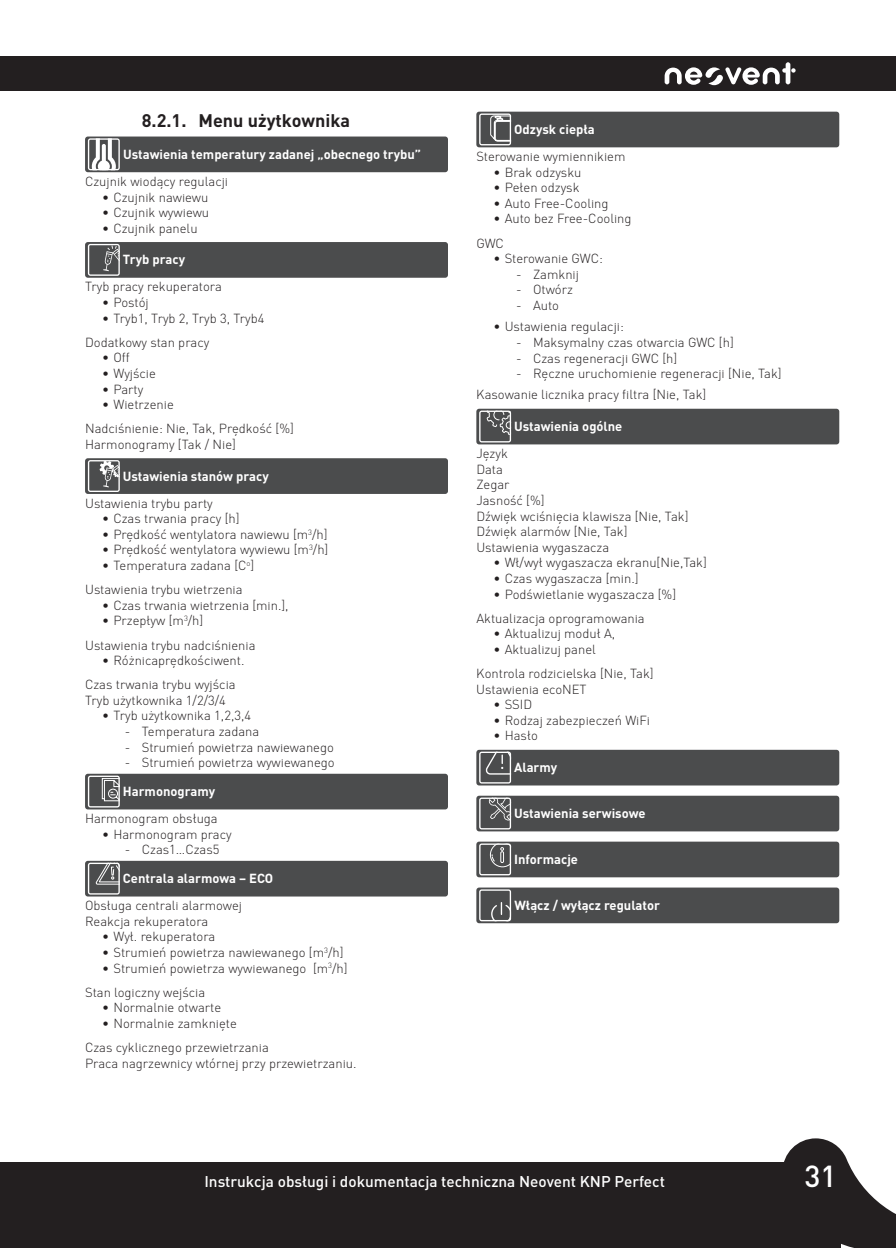
<style>
.page{position:relative;width:896px;height:1248px;background:#fff}
.page>*{position:absolute;margin:0;border:0;box-sizing:border-box;transform-origin:0 0}
.t1{font:500 30px "DIN Pro";color:#fff}
.t2{font:700 18px "DIN Pro";color:#231f20}
.t3{font:500 15.4px "DIN Pro";color:#fff}
.t4{font:300 13px/24.2px "DIN Pro";color:#231f20}
.t5{font:700 13px "DIN Pro";color:#fff}
</style>
<div class="page">
<div style="left:0;top:57px;width:28px;height:34px;background:#231f20"></div>
<div style="left:28px;top:57px;width:868px;height:34px;background:#231f20"></div>
<svg style="left:784px;top:1138px;width:112px;height:109px"></svg>
<svg style="left:664px;top:62px;width:131px;height:23px"></svg>
<div style="left:0;top:1162px;width:28px;height:85px;background:#231f20"></div>
<div style="left:28px;top:1162px;width:813px;height:85px;background:#231f20"></div>
<div style="left:85px;top:136px;width:363px;height:36px;background:#4b4c4d;border-radius:3px"></div>
<div style="left:85px;top:242px;width:363px;height:36px;background:#4b4c4d;border-radius:3px"></div>
<div style="left:85px;top:458px;width:363px;height:36px;background:#4b4c4d;border-radius:3px"></div>
<div style="left:85px;top:773px;width:363px;height:36px;background:#4b4c4d;border-radius:3px"></div>
<div style="left:85px;top:860px;width:363px;height:36px;background:#4b4c4d;border-radius:3px"></div>
<svg style="left:88px;top:138px;width:32px;height:32px"></svg>
<svg style="left:88px;top:244px;width:32px;height:32px"></svg>
<svg style="left:88px;top:460px;width:32px;height:32px"></svg>
<svg style="left:88px;top:775px;width:32px;height:32px"></svg>
<svg style="left:88px;top:862px;width:32px;height:32px"></svg>
<div style="left:476px;top:112px;width:363px;height:35px;background:#4b4c4d;border-radius:3px"></div>
<div style="left:476px;top:408px;width:363px;height:36px;background:#4b4c4d;border-radius:3px"></div>
<div style="left:476px;top:749px;width:363px;height:36px;background:#4b4c4d;border-radius:3px"></div>
<div style="left:476px;top:795px;width:363px;height:36px;background:#4b4c4d;border-radius:3px"></div>
<div style="left:476px;top:841px;width:363px;height:36px;background:#4b4c4d;border-radius:3px"></div>
<div style="left:476px;top:887px;width:363px;height:36px;background:#4b4c4d;border-radius:3px"></div>
<svg style="left:479px;top:113px;width:32px;height:32px"></svg>
<svg style="left:479px;top:410px;width:32px;height:32px"></svg>
<svg style="left:479px;top:751px;width:32px;height:32px"></svg>
<svg style="left:479px;top:797px;width:32px;height:32px"></svg>
<svg style="left:479px;top:843px;width:32px;height:32px"></svg>
<svg style="left:479px;top:889px;width:32px;height:32px"></svg>
<h2 class="t2" style="left:142px;top:109px;width:210px">8.2.1. Menu użytkownika</h2>
<p class="t5" style="left:123px;top:146px;width:299px">Ustawienia temperatury zadanej „obecnego trybu”</p>
<p class="t4" style="left:85px;top:169px;width:145px">Czujnik wiodący regulacji</p>
<p class="t4" style="left:102px;top:184px;width:108px">• Czujnik nawiewu</p>
<p class="t4" style="left:102px;top:200px;width:109px">• Czujnik wywiewu</p>
<p class="t4" style="left:102px;top:216px;width:97px">• Czujnik panelu</p>
<p class="t5" style="left:123px;top:251px;width:64px">Tryb pracy</p>
<p class="t4" style="left:85px;top:274px;width:138px">Tryb pracy rekuperatora</p>
<p class="t4" style="left:102px;top:290px;width:48px">• Postój</p>
<p class="t4" style="left:85px;top:306px;width:181px;text-indent:17px">• Tryb1, Tryb 2, Tryb 3, Tryb4<br>Dodatkowy stan pracy</p>
<p class="t4" style="left:102px;top:345px;width:29px">• Off</p>
<p class="t4" style="left:102px;top:361px;width:55px">• Wyjście</p>
<p class="t4" style="left:102px;top:376px;width:43px">• Party</p>
<p class="t4" style="left:85px;top:392px;width:210px;text-indent:17px">• Wietrzenie<br>Nadciśnienie: Nie, Tak, Prędkość [%]</p>
<p class="t4" style="left:85px;top:432px;width:152px">Harmonogramy [Tak / Nie]</p>
<p class="t5" style="left:123px;top:467px;width:147px">Ustawienia stanów pracy</p>
<p class="t4" style="left:85px;top:490px;width:129px">Ustawienia trybu party</p>
<p class="t4" style="left:102px;top:506px;width:139px">• Czas trwania pracy [h]</p>
<p class="t4" style="left:102px;top:522px;width:227px">• Prędkość wentylatora nawiewu [m<sup>3</sup>/h]</p>
<p class="t4" style="left:102px;top:537px;width:228px">• Prędkość wentylatora wywiewu [m<sup>3</sup>/h]</p>
<p class="t4" style="left:85px;top:553px;width:171px;text-indent:17px">• Temperatura zadana [C<sup>o</sup>]<br>Ustawienia trybu wietrzenia</p>
<p class="t4" style="left:102px;top:592px;width:188px">• Czas trwania wietrzenia [min.],</p>
<p class="t4" style="left:85px;top:608px;width:172px;text-indent:17px">• Przepływ [m<sup>3</sup>/h]<br>Ustawienia trybu nadciśnienia</p>
<p class="t4" style="left:85px;top:648px;width:161px;text-indent:17px">• Różnicaprędkościwent.<br>Czas trwania trybu wyjścia</p>
<p class="t4" style="left:85px;top:687px;width:142px">Tryb użytkownika 1/2/3/4</p>
<p class="t4" style="left:102px;top:703px;width:151px">• Tryb użytkownika 1,2,3,4</p>
<p class="t4" style="left:125px;top:719px;width:136px">- Temperatura zadana</p>
<p class="t4" style="left:125px;top:734px;width:211px">- Strumień powietrza nawiewanego</p>
<p class="t4" style="left:125px;top:750px;width:211px">- Strumień powietrza wywiewanego</p>
<p class="t5" style="left:123px;top:782px;width:94px">Harmonogramy</p>
<p class="t4" style="left:85px;top:806px;width:134px">Harmonogram obsługa</p>
<p class="t4" style="left:102px;top:821px;width:131px">• Harmonogram pracy</p>
<p class="t4" style="left:125px;top:837px;width:96px">- Czas1…Czas5</p>
<p class="t5" style="left:123px;top:869px;width:152px">Centrala alarmowa – ECO</p>
<p class="t4" style="left:85px;top:897px;width:158px;line-height:15.6px">Obsługa centrali alarmowej<br>Reakcja rekuperatora</p>
<p class="t4" style="left:102px;top:924px;width:115px">• Wył. rekuperatora</p>
<p class="t4" style="left:102px;top:940px;width:243px">• Strumień powietrza nawiewanego [m<sup>3</sup>/h]</p>
<p class="t4" style="left:85px;top:955px;width:264px;text-indent:17px">• Strumień powietrza wywiewanego [m<sup>3</sup>/h]<br>Stan logiczny wejścia</p>
<p class="t4" style="left:102px;top:995px;width:121px">• Normalnie otwarte</p>
<p class="t4" style="left:85px;top:1010px;width:185px;text-indent:17px">• Normalnie zamknięte<br>Czas cyklicznego przewietrzania</p>
<p class="t4" style="left:85px;top:1050px;width:273px">Praca nagrzewnicy wtórnej przy przewietrzaniu.</p>
<p class="t5" style="left:514px;top:121px;width:82px">Odzysk ciepła</p>
<p class="t4" style="left:476px;top:144px;width:151px">Sterowanie wymiennikiem</p>
<p class="t4" style="left:493px;top:160px;width:90px">• Brak odzysku</p>
<p class="t4" style="left:493px;top:175px;width:88px">• Pełen odzysk</p>
<p class="t4" style="left:493px;top:191px;width:117px">• Auto Free-Cooling</p>
<p class="t4" style="left:476px;top:206px;width:157px;text-indent:17px">• Auto bez Free-Cooling<br>GWC</p>
<p class="t4" style="left:493px;top:246px;width:111px">• Sterowanie GWC:</p>
<p class="t4" style="left:516px;top:262px;width:64px">- Zamknij</p>
<p class="t4" style="left:516px;top:277px;width:58px">- Otwórz</p>
<p class="t4" style="left:516px;top:293px;width:45px">- Auto</p>
<p class="t4" style="left:493px;top:314px;width:132px">• Ustawienia regulacji:</p>
<p class="t4" style="left:516px;top:330px;width:219px">- Maksymalny czas otwarcia GWC [h]</p>
<p class="t4" style="left:516px;top:345px;width:163px">- Czas regeneracji GWC [h]</p>
<p class="t4" style="left:476px;top:362px;width:307px;line-height:21.2px;text-indent:40px">- Ręczne uruchomienie regeneracji [Nie, Tak]<br>Kasowanie licznika pracy filtra [Nie, Tak]</p>
<p class="t5" style="left:514px;top:418px;width:110px">Ustawienia ogólne</p>
<p class="t4" style="left:476px;top:445px;width:214px;line-height:15.6px">Język<br>Data<br>Zegar<br>Jasność [%]<br>Dźwięk wciśnięcia klawisza [Nie, Tak]<br>Dźwięk alarmów [Nie, Tak]<br>Ustawienia wygaszacza</p>
<p class="t4" style="left:493px;top:550px;width:215px">• Wł/wył wygaszacza ekranu[Nie,Tak]</p>
<p class="t4" style="left:493px;top:566px;width:147px">• Czas wygaszacza [min.]</p>
<p class="t4" style="left:476px;top:581px;width:201px;text-indent:17px">• Podświetlanie wygaszacza [%]<br>Aktualizacja oprogramowania</p>
<p class="t4" style="left:493px;top:621px;width:123px">• Aktualizuj moduł A,</p>
<p class="t4" style="left:476px;top:637px;width:179px;text-indent:17px">• Aktualizuj panel<br>Kontrola rodzicielska [Nie, Tak]</p>
<p class="t4" style="left:476px;top:676px;width:112px">Ustawienia ecoNET</p>
<p class="t4" style="left:493px;top:692px;width:40px">• SSID</p>
<p class="t4" style="left:493px;top:707px;width:158px">• Rodzaj zabezpieczeń WiFi</p>
<p class="t4" style="left:493px;top:723px;width:46px">• Hasło</p>
<p class="t5" style="left:514px;top:758px;width:45px">Alarmy</p>
<p class="t5" style="left:514px;top:804px;width:133px">Ustawienia serwisowe</p>
<p class="t5" style="left:514px;top:850px;width:65px">Informacje</p>
<p class="t5" style="left:514px;top:896px;width:147px">Włącz / wyłącz regulator</p>
<p class="t3" style="left:204px;top:1171px;width:462px">Instrukcja obsługi i dokumentacja techniczna Neovent KNP Perfect</p>
<h1 class="t1" style="left:804px;top:1157px;width:33px">31</h1>
</div>
